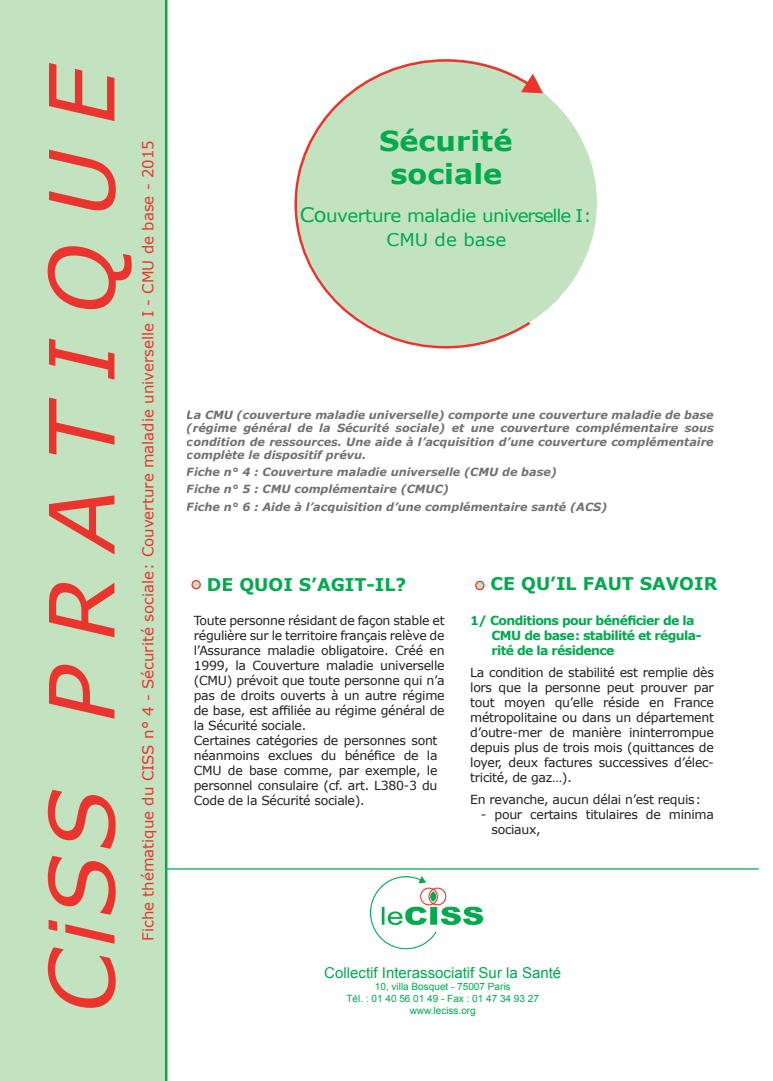
<style>
.page{position:relative;width:773px;height:1081px;background:#fff}
.page>*{position:absolute;margin:0;border:0;box-sizing:border-box;transform-origin:0 0}
.t1{font:italic 90px "Verdana";color:#eb342d}
.t2{font:700 27.5px/33px "Verdana";color:#00aa4d;text-align:center;scale:1.05 1}
.t3{font:17.5px "Verdana";letter-spacing:-.025em;color:#00aa4d;scale:1.05 1}
.t4{font:700 17.5px "Verdana";color:#00aa4d}
.t5{font:700 17.5px "Verdana";color:#00aa4d}
.t6{font:17.5px "Verdana";color:#00aa4d;scale:1.05 1}
.t7{font:15px "Verdana";color:#eb342d}
.t8{font:15px "Arial";color:#00aa4d}
.t9{font:12.5px/15px "Verdana";letter-spacing:-.025em;color:#231f20;text-align:justify}
.t10{font:700 12.5px/15px "Verdana";letter-spacing:-.05em;color:#00aa4d}
.t11{font:italic 700 11.25px/13.5px "Verdana";color:#231f20;text-align:justify}
.t12{font:10px "Arial";color:#00aa4d}
.s1{font-size:20px}
</style>
<div class="page">
<img style="left:371px;top:877px;width:112px;height:73px">
<div style="left:0;top:0;width:165px;height:1081px;background:#c3e2c0"></div>
<hr style="left:165px;top:0;width:2px;height:1081px;background:#00aa4d">
<hr style="left:166px;top:868px;width:592px;height:1px;background:#00aa4d">
<div style="left:297px;top:59px;width:299px;height:287px;background:#c3e2c0;border-radius:50%"></div>
<svg style="left:294px;top:59px;width:239px;height:290px"></svg>
<svg style="left:521px;top:74px;width:22px;height:19px"></svg>
<div style="left:192px;top:580px;width:8px;height:9px;background:#c3e2c0;border-radius:50%"></div>
<div style="left:191px;top:580px;width:10px;height:9px;border:1px solid #eb342d;border-radius:50%"></div>
<div style="left:475px;top:581px;width:9px;height:8px;background:#c3e2c0;border-radius:50%"></div>
<div style="left:475px;top:581px;width:9px;height:9px;border:1px solid #eb342d;border-radius:50%"></div>
<p class="t1" style="left:20px;top:1013px;width:952px;rotate:-90deg">CiSS PRATIQUE</p>
<p class="t7" style="left:137px;top:941px;width:802px;rotate:-90deg">Fiche thématique du CISS n° 4 - Sécurité sociale: Couverture maladie universelle I - CMU de base - 2015</p>
<p class="t2" style="left:379px;top:124px;width:128px">Sécurité sociale</p>
<p class="t3" style="left:300px;top:203px;width:279px"><span class="s1">Co</span>uverture maladie universelle I:</p>
<p class="t6" style="left:386px;top:228px;width:115px">CMU de base</p>
<p class="t11" style="left:187px;top:408px;width:528px">La CMU (couverture maladie universelle) comporte une couverture maladie de base (régime général de la Sécurité sociale) et une couverture complémentaire sous condition de ressources. Une aide à l’acquisition d’une couverture complémentaire complète le dispositif prévu.</p>
<p class="t11" style="left:187px;top:463px;width:422px;line-height:17px;text-align:left">Fiche n° 4 : Couverture maladie universelle (CMU de base)<br>Fiche n° 5 : CMU complémentaire (CMUC)<br>Fiche n° 6 : Aide à l’acquisition d’une complémentaire santé (ACS)</p>
<p class="t5" style="left:207px;top:572px;width:201px">DE QUOI S’AGIT-IL?</p>
<p class="t4" style="left:490px;top:571px;width:228px">CE QU’IL FAUT SAVOIR</p>
<p class="t9" style="left:194px;top:613px;width:252px">Toute personne résidant de façon stable et régulière sur le territoire français relève de l’Assurance maladie obligatoire. Créé en 1999, la Couverture maladie universelle (CMU) prévoit que toute personne qui n’a pas de droits ouverts à un autre régime de base, est affiliée au régime général de la Sécurité sociale.</p>
<p class="t9" style="left:194px;top:733px;width:245px">Certaines catégories de personnes sont néanmoins exclues du bénéfice de la CMU de base comme, par exemple, le personnel consulaire (cf. art. L380-3 du Code de la Sécurité sociale).</p>
<p class="t10" style="left:491px;top:612px;width:212px;text-indent:-21px">1/ Conditions pour bénéficier de la<br>CMU de base: stabilité et régula&shy;rité de la résidence</p>
<p class="t9" style="left:470px;top:665px;width:245px">La condition de stabilité est remplie dès lors que la personne peut prouver par tout moyen qu’elle réside en France métropolitaine ou dans un département d’outre-mer de manière ininterrompue depuis plus de trois mois (quittances de loyer, deux factures successives d’élec&shy;tricité, de gaz…).</p>
<p class="t9" style="left:470px;top:792px;width:232px">En revanche, aucun délai n’est requis:</p>
<p class="t9" style="left:491px;top:807px;width:224px;text-indent:-11px">- pour certains titulaires de minima sociaux,</p>
<p class="t8" style="left:324px;top:963px;width:238px">Collectif Interassociatif Sur la Santé</p>
<p class="t12" style="left:375px;top:980px;width:137px">10, villa Bosquet - 75007 Paris</p>
<p class="t12" style="left:346px;top:992px;width:194px">Tél. : 01 40 56 01 49 - Fax : 01 47 34 93 27</p>
<p class="t12" style="left:409px;top:1004px;width:68px">www.leciss.org</p>
</div>
